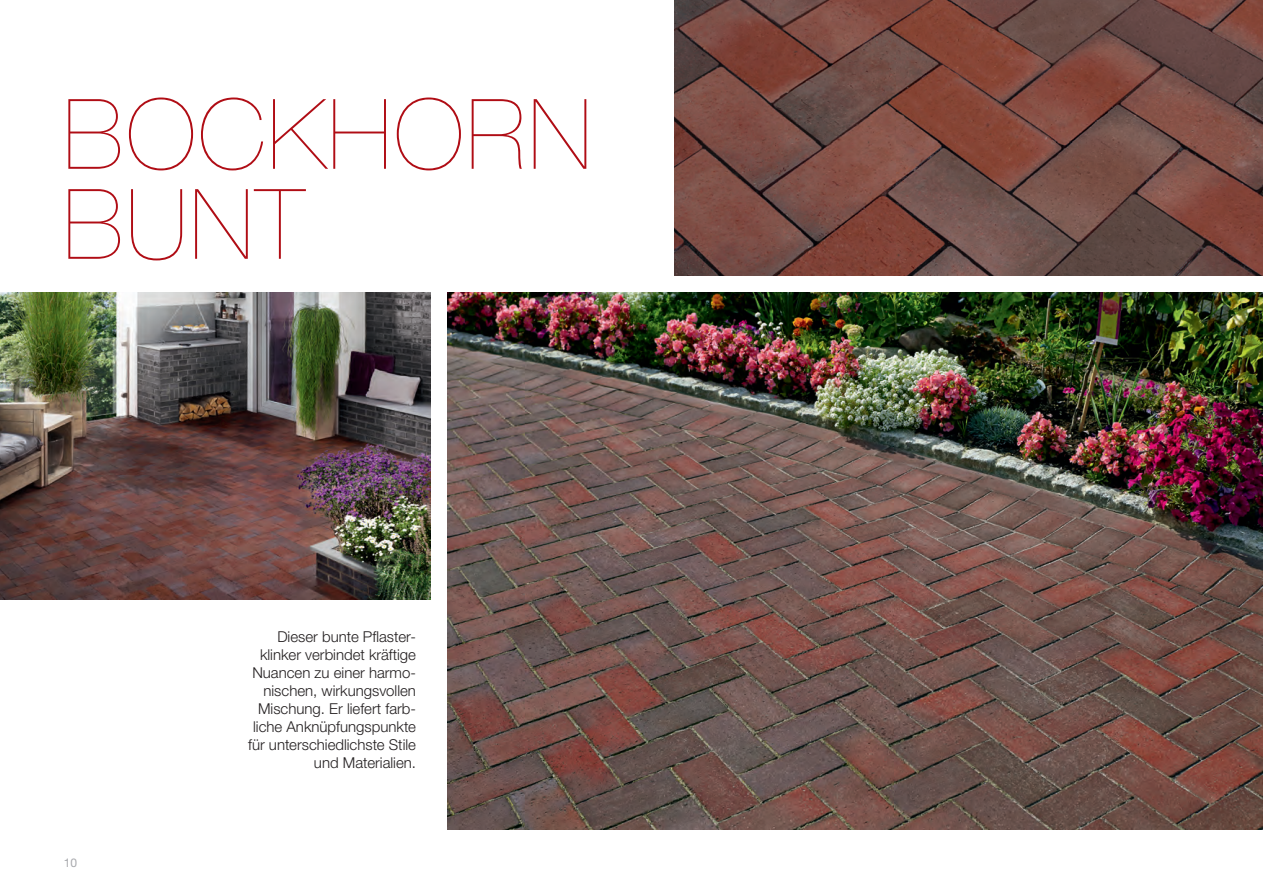
<style>
.page{position:relative;width:1263px;height:893px;background:#fff}
.page>*{position:absolute;margin:0;border:0;box-sizing:border-box;transform-origin:0 0}
.t1{font:200 97.5px/90px "Helvetica Neue LTW1 G";letter-spacing:.025em;color:#b00d15}
.t2{font:300 15px/18px "Helvetica Neue LTW1 G";color:#231f20;text-align:right}
.t3{font:12px "Helvetica Neue LTW1 G";color:#a8a9ad}
</style>
<div class="page">
<img style="left:674px;top:0;width:589px;height:275px">
<img style="left:0;top:292px;width:431px;height:307px">
<img style="left:448px;top:292px;width:815px;height:537px">
<h1 class="t1" style="left:64px;top:90px;width:529px">BOCKHORN<br>BUNT</h1>
<p class="t3" style="left:64px;top:856px;width:15px">10</p>
<p class="t2" style="left:248px;top:627px;width:169px">Dieser bunte Pflaster&shy;klinker verbindet kräftige<br>Nuancen zu einer harmo&shy;nischen, wirkungsvollen<br>Mischung. Er liefert farb&shy;liche Anknüpfungspunkte für unterschiedlichste Stile und Materialien.</p>
</div>
